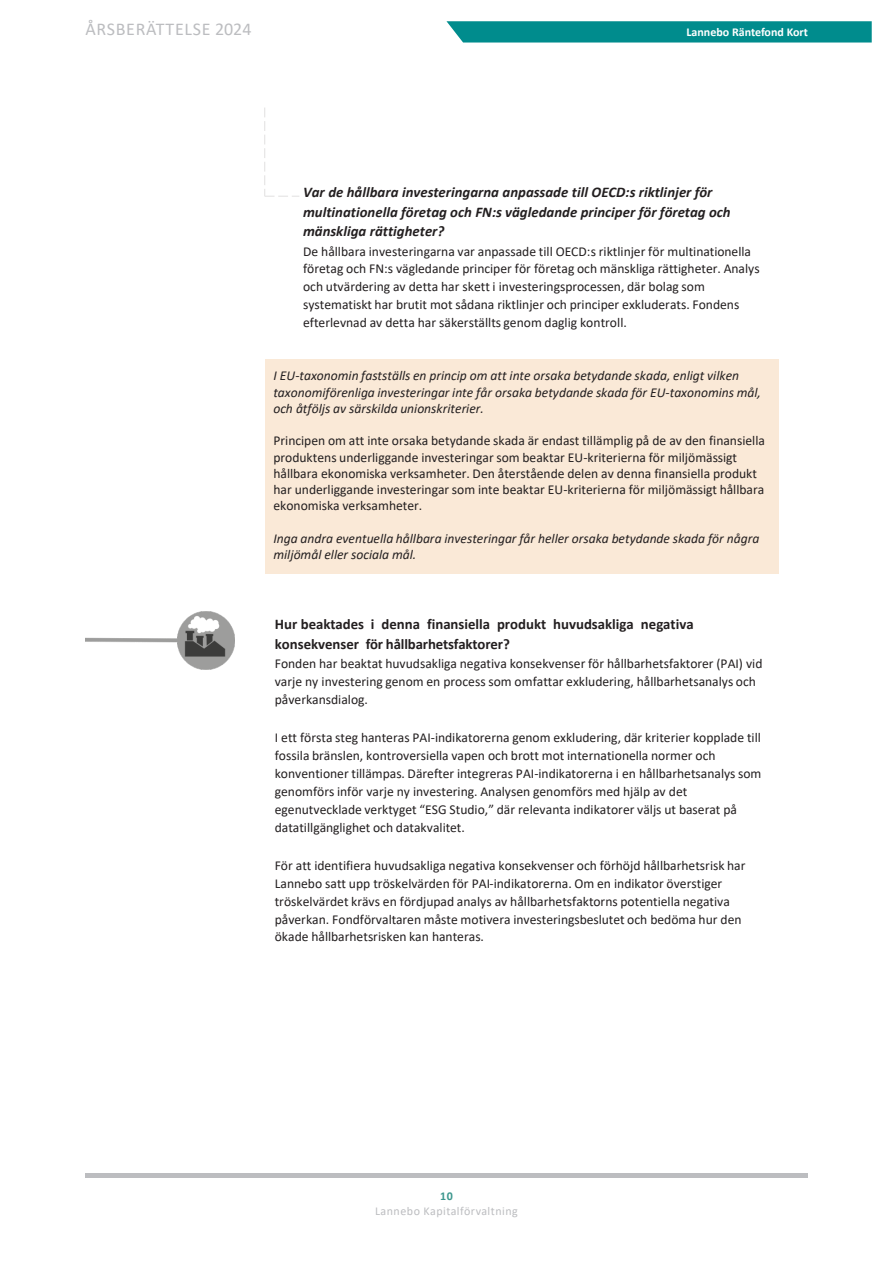
<style>
.page{position:relative;width:893px;height:1263px;background:#fff}
.page>*{position:absolute;margin:0;border:0;box-sizing:border-box;transform-origin:0 0}
.t1{font:18px "Calibri";letter-spacing:.04em;color:#bcbdc0}
.t2{font:italic 700 14.85px/19.5px "Calibri";color:#231f20}
.t3{font:700 14.85px/19.5px "Calibri";color:#231f20}
.t4{font:13.65px/17.9px "Calibri";color:#231f20}
.t5{font:italic 13.65px/16.2px "Calibri";color:#231f20}
.t6{font:12px "Calibri";letter-spacing:.04em;color:#bcbdc0}
.t7{font:700 12px "Calibri";color:#fff}
.t8{font:700 12px "Calibri";color:#3d978e}
</style>
<div class="page">
<svg style="left:446px;top:21px;width:426px;height:22px;background:#0d9293"></svg>
<hr style="left:85px;top:1174px;width:723px;height:4px;background:#bcbdc0">
<div style="left:265px;top:359px;width:514px;height:214px;background:#fae9d7"></div>
<svg style="left:264px;top:108px;width:35px;height:89px"></svg>
<img style="left:85px;top:611px;width:150px;height:58px">
<h1 class="t1" style="left:85px;top:16px;width:168px">ÅRSBERÄTTELSE 2024</h1>
<p class="t7" style="left:686px;top:24px;width:123px">Lannebo Räntefond Kort</p>
<p class="t2" style="left:303px;top:182px;width:429px">Var de hållbara investeringarna anpassade till OECD:s riktlinjer för multinationella företag och FN:s vägledande principer för företag och mänskliga rättigheter?</p>
<p class="t4" style="left:303px;top:242px;width:458px">De hållbara investeringarna var anpassade till OECD:s riktlinjer för multinationella företag och FN:s vägledande principer för företag och mänskliga rättigheter. Analys och utvärdering av detta har skett i investeringsprocessen, där bolag som systematiskt har brutit mot sådana riktlinjer och principer exkluderats. Fondens efterlevnad av detta har säkerställts genom daglig kontroll.</p>
<p class="t5" style="left:273px;top:367px;width:489px">I EU-taxonomin fastställs en princip om att inte orsaka betydande skada, enligt vilken taxonomiförenliga investeringar inte får orsaka betydande skada för EU-taxonomins mål, och åtföljs av särskilda unionskriterier.</p>
<p class="t4" style="left:273px;top:432px;width:493px;line-height:16.2px">Principen om att inte orsaka betydande skada är endast tillämplig på de av den finansiella produktens underliggande investeringar som beaktar EU-kriterierna för miljömässigt hållbara ekonomiska verksamheter. Den återstående delen av denna finansiella produkt har underliggande investeringar som inte beaktar EU-kriterierna för miljömässigt hållbara ekonomiska verksamheter.</p>
<p class="t5" style="left:273px;top:530px;width:487px">Inga andra eventuella hållbara investeringar får heller orsaka betydande skada för några miljömål eller sociala mål.</p>
<p class="t3" style="left:275px;top:614px;width:420px">Hur beaktades i denna finansiella produkt huvudsakliga negativa konsekvenser för hållbarhetsfaktorer?</p>
<p class="t4" style="left:275px;top:654px;width:489px">Fonden har beaktat huvudsakliga negativa konsekvenser för hållbarhetsfaktorer (PAI) vid varje ny investering genom en process som omfattar exkludering, hållbarhetsanalys och påverkansdialog.</p>
<p class="t4" style="left:275px;top:728px;width:488px">I ett första steg hanteras PAI-indikatorerna genom exkludering, där kriterier kopplade till fossila bränslen, kontroversiella vapen och brott mot internationella normer och konventioner tillämpas. Därefter integreras PAI-indikatorerna i en hållbarhetsanalys som genomförs inför varje ny investering. Analysen genomförs med hjälp av det egenutvecklade verktyget “ESG Studio,” där relevanta indikatorer väljs ut baserat på datatillgänglighet och datakvalitet.</p>
<p class="t4" style="left:275px;top:856px;width:472px">För att identifiera huvudsakliga negativa konsekvenser och förhöjd hållbarhetsrisk har Lannebo satt upp tröskelvärden för PAI-indikatorerna. Om en indikator överstiger tröskelvärdet krävs en fördjupad analys av hållbarhetsfaktorns potentiella negativa påverkan. Fondförvaltaren måste motivera investeringsbeslutet och bedöma hur den ökade hållbarhetsrisken kan hanteras.</p>
<p class="t8" style="left:440px;top:1187px;width:14px">10</p>
<p class="t6" style="left:375px;top:1202px;width:144px">Lannebo Kapitalförvaltning</p>
</div>
